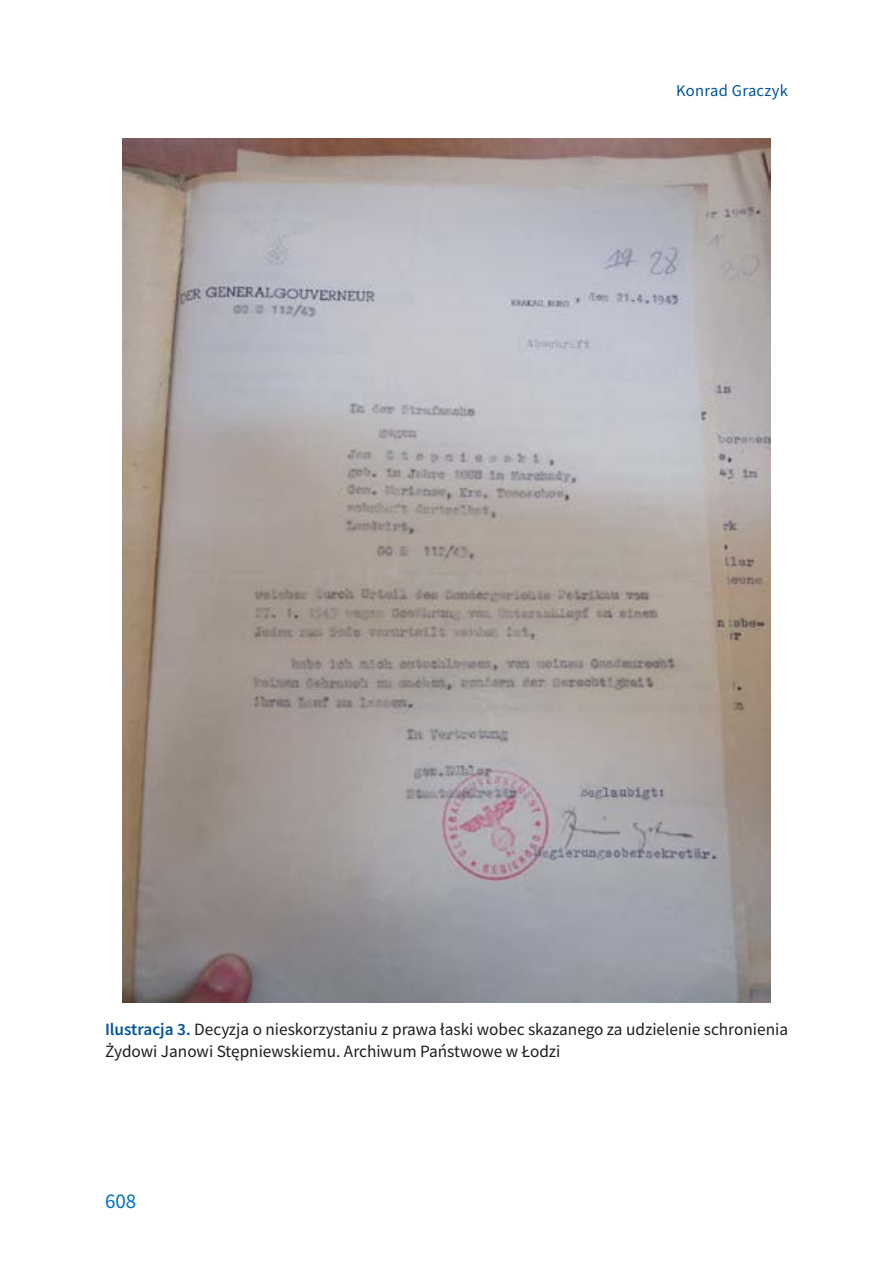
<style>
.page{position:relative;width:893px;height:1263px;background:#fff}
.page>*{position:absolute;margin:0;border:0;box-sizing:border-box;transform-origin:0 0}
.t1{font:21px "Source Sans Pro";color:#0070c0}
.t2{font:17.25px/22.5px "Source Sans Pro";color:#1d1d1b}
.t3{font:16.5px "Source Sans Pro";letter-spacing:.02em;color:#00539b}
.s1{font-weight:600;color:#00539b}
</style>
<div class="page">
<img style="left:123px;top:138px;width:647px;height:864px">
<p class="t3" style="left:676px;top:80px;width:113px">Konrad Graczyk</p>
<p class="t2" style="left:105px;top:1018px;width:684px"><span class="s1">I lustracja 3.</span> Decyzja o nieskorzystaniu z prawa łaski wobec skazanego za udzielenie schronienia<br>Żydowi Janowi Stępniewskiemu. Archiwum Państwowe w Łodzi</p>
<p class="t1" style="left:105px;top:1187px;width:33px">608</p>
</div>
